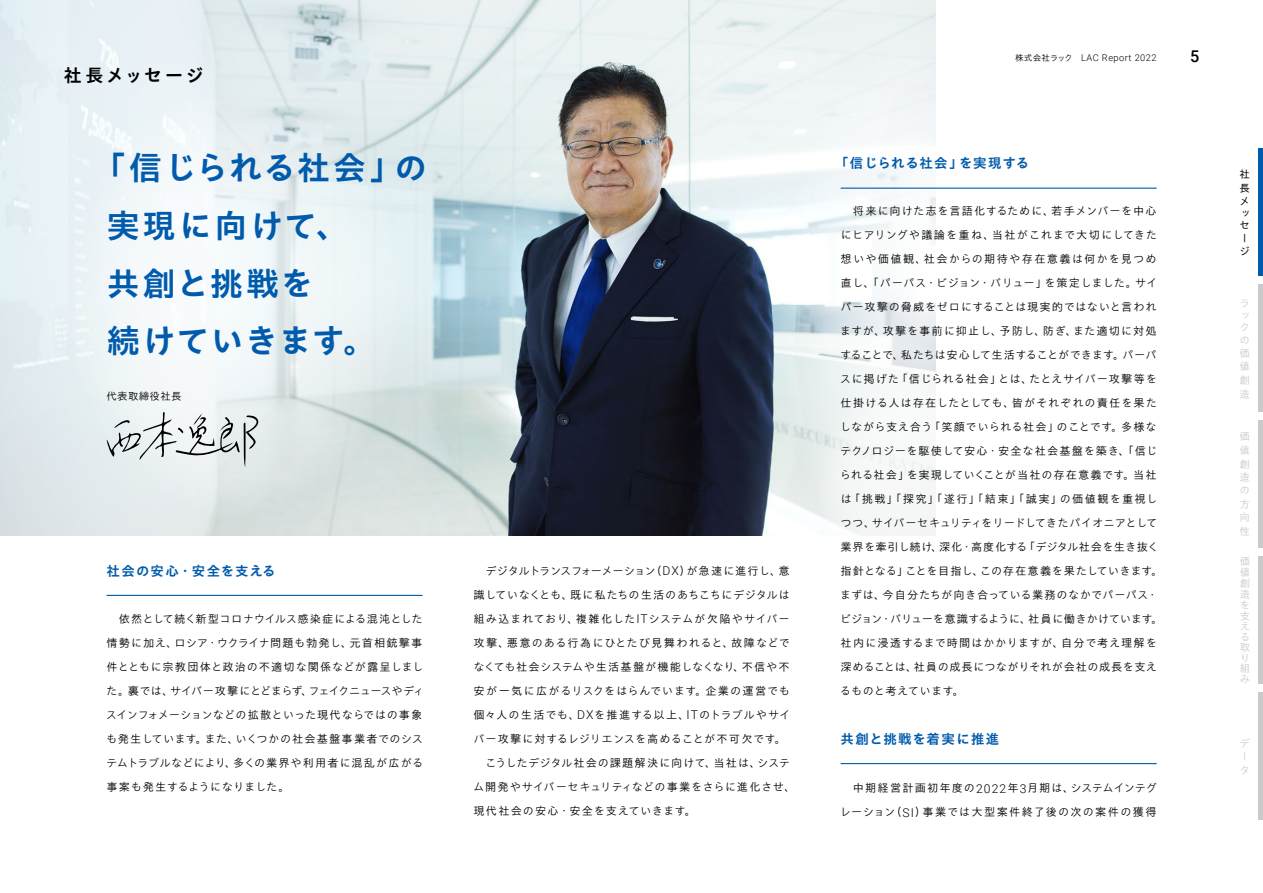
<style>
.page{position:relative;width:1263px;height:893px;background:#fff}
.page>*{position:absolute;margin:0;border:0;box-sizing:border-box;transform-origin:0 0}
.t1{font:700 33px/57.8px "P Aoto Gothic Std N";letter-spacing:.04em;color:#005bac}
.t2{font:700 18px "P Aoto Gothic Std N";letter-spacing:.15em;color:#000}
.t3{font:500 16.2px "Roboto";color:#000}
.t4{font:700 13.5px "P Aoto Gothic Std N";letter-spacing:.045em;color:#005bac}
.t5{font:700 13.5px "P Aoto Gothic Std N";letter-spacing:.085em;color:#005bac}
.t6{font:700 13.5px "P Aoto Gothic Std N";letter-spacing:.095em;color:#005bac}
.t7{font:300 11.25px/24px "P Aoto Gothic Std N";letter-spacing:.04em;color:#000}
.t8{font:300 11.25px/24px "P Aoto Gothic Std N";letter-spacing:.02em;color:#000}
.t9{font:300 11.25px/24px "P Aoto Gothic Std N";letter-spacing:.1em;color:#000}
.t10{font:300 10.5px/10.6px "P Aoto Gothic Std N";color:#c9caca}
.t11{font:300 10.5px "P Aoto Gothic Std N";letter-spacing:.025em;color:#000}
.t12{font:10.5px/12.6px "P Aoto Gothic Std N";color:#000;text-align:justify}
.t13{font:300 9.3px "Roboto";letter-spacing:.045em;color:#000}
.s1{font-family:"Roboto";font-size:12.15px}
.s2{font-family:"P Aoto Gothic Std N";font-size:8.7px}
</style>
<div class="page">
<img style="left:0;top:0;width:935px;height:536px">
<svg style="left:64px;top:78px;width:345px;height:442px;fill:#ecf4f6"></svg>
<svg style="left:778px;top:40px;width:259px;height:561px"></svg>
<div style="left:884px;top:142px;width:94px;height:204px;background:#fff;border-radius:50%"></div>
<div style="left:815px;top:380px;width:193px;height:203px;background:#fff;border-radius:50%"></div>
<hr style="left:107px;top:595px;width:316px;height:1px;background:#005bac">
<hr style="left:841px;top:188px;width:316px;height:1px;background:#005bac">
<hr style="left:841px;top:763px;width:316px;height:1px;background:#005bac">
<svg style="left:107px;top:412px;width:152px;height:55px"></svg>
<hr style="left:1259px;top:148px;width:4px;height:127px;background:#005bac">
<hr style="left:1259px;top:284px;width:4px;height:127px;background:#c9caca">
<hr style="left:1259px;top:420px;width:4px;height:127px;background:#c9caca">
<hr style="left:1259px;top:556px;width:4px;height:127px;background:#c9caca">
<hr style="left:1259px;top:692px;width:4px;height:128px;background:#c9caca">
<h2 class="t2" style="left:64px;top:66px;width:142px">社長メッセージ</h2>
<h1 class="t1" style="left:107px;top:140px;width:322px;text-indent:-14px">「信じられる社会」の実現に向けて、<br>共創と挑戦を<br>続けていきます。</h1>
<p class="t11" style="left:107px;top:389px;width:77px">代表取締役社長</p>
<p class="t5" style="left:107px;top:564px;width:171px">社会の安心・安全を支える</p>
<p class="t8" style="left:106px;top:608px;width:320px">　依然として続く新型コロナウイルス感染症による混沌とした情勢に加え、ロシア・ウクライナ問題も勃発し、元首相銃撃事件とともに宗教団体と政治の不適切な関係などが露呈しました。裏では、サイバー攻撃にとどまらず、フェイクニュースやディスインフォメーションなどの拡散といった現代ならではの事象も発生しています。また、いくつかの社会基盤事業者でのシステムトラブルなどにより、多くの業界や利用者に混乱が広がる事案も発生するようになりました。</p>
<p class="t7" style="left:473px;top:560px;width:324px">　デジタルトランスフォーメーション（<span class="s1">DX</span>）が急速に進行し、意識していなくとも、既に私たちの生活のあちこちにデジタルは組み込まれており、複雑化した<span class="s1">IT</span>システムが欠陥やサイバー攻撃、悪意のある行為にひとたび見舞われると、故障などでなくても社会システムや生活基盤が機能しなくなり、不信や不安が一気に広がるリスクをはらんでいます。企業の運営でも個々人の生活でも、<span class="s1">DX</span>を推進する以上、<span class="s1">IT</span>のトラブルやサイバー攻撃に対するレジリエンスを高めることが不可欠です。　こうしたデジタル社会の課題解決に向けて、当社は、システム開発やサイバーセキュリティなどの事業をさらに進化させ、現代社会の安心・安全を支えていきます。</p>
<p class="t13" style="left:1015px;top:51px;width:143px"><span class="s2">株式会社ラック　</span>LAC Report 2022</p>
<h3 class="t3" style="left:1190px;top:45px;width:11px">5</h3>
<p class="t4" style="left:835px;top:156px;width:196px">「信じられる社会」を実現する</p>
<p class="t7" style="left:840px;top:200px;width:325px">　将来に向けた志を言語化するために、若手メンバーを中心にヒアリングや議論を重ね、当社がこれまで大切にしてきた想いや価値観、社会からの期待や存在意義は何かを見つめ直し、「パーパス・ビジョン・バリュー」を策定しました。サイバー攻撃の脅威をゼロにすることは現実的ではないと言われますが、攻撃を事前に抑止し、予防し、防ぎ、また適切に対処することで、私たちは安心して生活することができます。パーパスに掲げた「信じられる社会」とは、たとえサイバー攻撃等を仕掛ける人は存在したとしても、皆がそれぞれの責任を果たしながら支え合う「笑顔でいられる社会」のことです。多様なテクノロジーを駆使して安心・安全な社会基盤を築き、「信じられる社会」を実現していくことが当社の存在意義です。当社は「挑戦」「探究」「遂行」「結束」「誠実」の価値観を重視しつつ、サイバーセキュリティをリードしてきたパイオニアとして業界を牽引し続け、深化・高度化する「デジタル社会を生き抜く指針となる」ことを目指し、この存在意義を果たしていきます。まずは、今自分たちが向き合っている業務のなかでパーパス・ビジョン・バリューを意識するように、社員に働きかけています。社内に浸透するまで時間はかかりますが、自分で考え理解を深めることは、社員の成長につながりそれが会社の成長を支えるものと考えています。</p>
<p class="t6" style="left:841px;top:732px;width:160px">共創と挑戦を着実に推進</p>
<p class="t9" style="left:840px;top:777px;width:319px">　中期経営計画初年度の<span class="s1">2022</span>年<span class="s1">3</span>月期は、システムインテグレーション（<span class="s1">SI</span>）事業では大型案件終了後の次の案件の獲得</p>
<p class="t12" style="left:1239px;top:168px;width:11px;line-height:13.5px">社長メ</p>
<p class="t12" style="left:1239px;top:208px;width:11px;text-align:left">ッセージ</p>
<p class="t10" style="left:1239px;top:297px;width:11px;line-height:13px">ラックの価値創造</p>
<p class="t10" style="left:1239px;top:431px;width:11px;line-height:13.5px;text-align:justify">価値創造の方向性</p>
<p class="t10" style="left:1239px;top:557px;width:11px">価値創造を支える取り組み</p>
<p class="t10" style="left:1239px;top:737px;width:12px;line-height:13.4px">データ</p>
</div>
